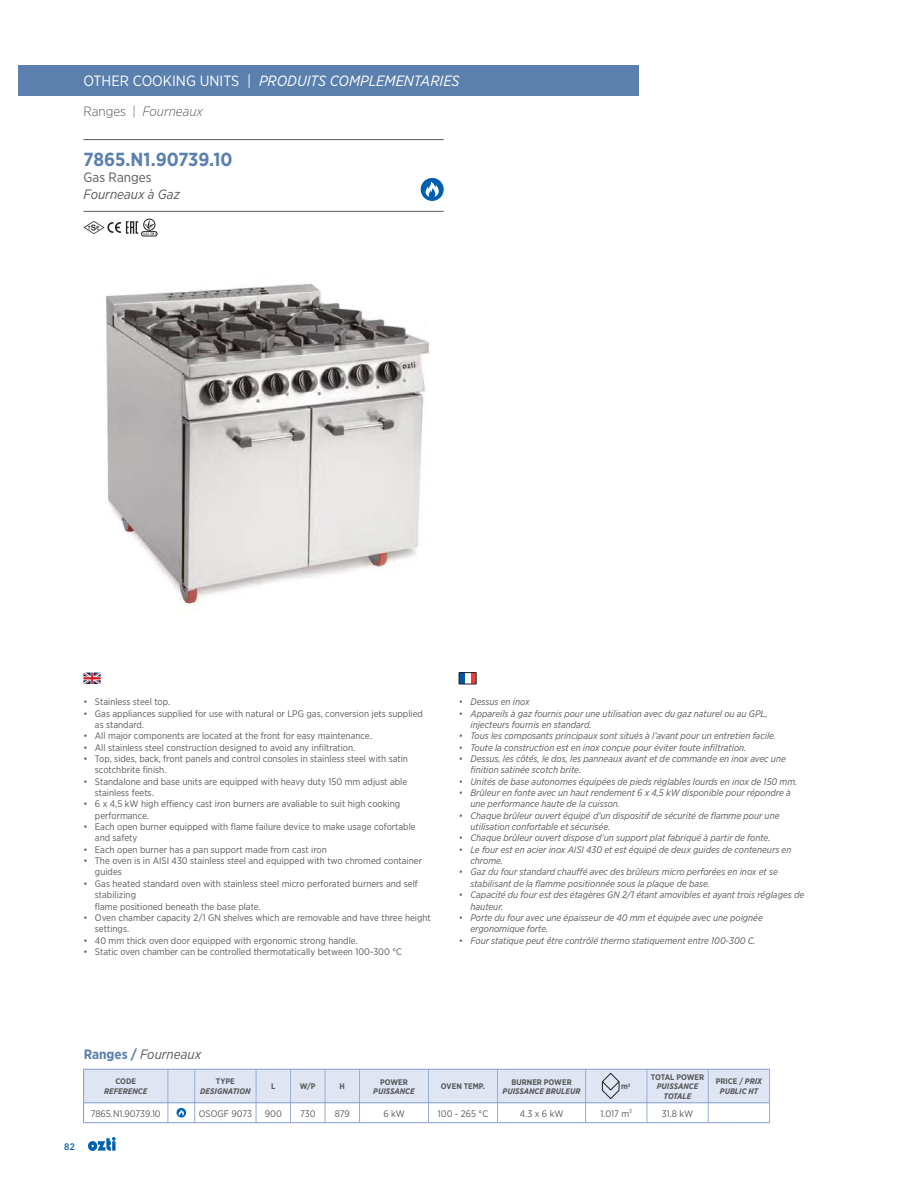
<style>
.page{position:relative;width:918px;height:1188px;background:#fff}
.page>*{position:absolute;margin:0;border:0;box-sizing:border-box;transform-origin:0 0}
.t1{font:700 18.9px "Gotham Narrow";color:#5b80ad}
.t2{font:italic 14.85px "Gotham Narrow";color:#fff}
.t3{font:italic 13.5px "Gotham Narrow";color:#58595b}
.t4{font:italic 300 13.5px "Gotham Narrow";color:#58595b}
.t5{font:13.5px "Gotham Narrow";color:#58595b}
.t6{font:italic 9.45px/11.4px "Gotham Narrow";color:#58595b}
.t7{font:9.45px/11.4px "Gotham Narrow";color:#58595b}
.t8{font:500 9.45px "Gotham Narrow";color:#0060af}
.t9{font:italic 700 8.1px/9.4px "Gotham Narrow";color:#58595b;text-align:center}
.t10{font:700 8.1px "Gotham Narrow";color:#58595b}
.s1{font-style:normal}
.s2{font-weight:700;font-style:normal;color:#5b80ad}
</style>
<div class="page">
<svg style="left:88px;top:1137px;width:28px;height:14px"></svg>
<div style="left:18px;top:65px;width:621px;height:31px;background:#5b80ad"></div>
<hr style="left:83px;top:139px;width:361px;height:1px;background:#58595b">
<hr style="left:83px;top:211px;width:361px;height:1px;background:#58595b">
<svg style="left:83px;top:673px;width:18px;height:11px"></svg>
<svg style="left:459px;top:672px;width:18px;height:13px"></svg>
<div style="left:143px;top:219px;width:12px;height:12px;border:1px solid #231f20;border-radius:50%"></div>
<div style="left:142px;top:232px;width:15px;height:4px;border:1px solid #231f20;border-radius:2px"></div>
<svg style="left:83px;top:220px;width:72px;height:15px"></svg>
<div style="left:421px;top:178px;width:23px;height:23px;background:#0060af;border-radius:50%"></div>
<svg style="left:425px;top:182px;width:18px;height:15px"></svg>
<svg style="left:83px;top:1069px;width:687px;height:54px"></svg>
<img style="left:106px;top:283px;width:323px;height:323px">
<h2 class="t2" style="left:83px;top:76px;width:378px"><span class="s1">OTHER COOKING UNITS |</span> PRODUITS COMPLEMENTARIES</h2>
<h3 class="t4" style="left:83px;top:104px;width:121px"><span class="s1">Ranges |</span> Fourneaux</h3>
<h1 class="t1" style="left:83px;top:149px;width:151px">7865.N1.90739.10</h1>
<h3 class="t5" style="left:83px;top:173px;width:70px">Gas Ranges</h3>
<h3 class="t3" style="left:83px;top:189px;width:98px">Fourneaux à Gaz</h3>
<p class="t7" style="left:83px;top:697px;width:88px">• Stainless steel top.</p>
<p class="t7" style="left:95px;top:708px;width:330px;text-indent:-11px">• Gas appliances supplied for use with natural or LPG gas, conversion jets supplied as standard.</p>
<p class="t7" style="left:83px;top:731px;width:290px">• All major components are located at the front for easy maintenance.</p>
<p class="t7" style="left:83px;top:742px;width:273px">• All stainless steel construction designed to avoid any infiltration.</p>
<p class="t7" style="left:95px;top:753px;width:315px;text-indent:-11px">• Top, sides, back, front panels and control consoles in stainless steel with satin scotchbrite finish.</p>
<p class="t7" style="left:95px;top:776px;width:314px;text-indent:-11px">• Standalone and base units are equipped with heavy duty 150 mm adjust able stainless feets.</p>
<p class="t7" style="left:95px;top:799px;width:307px;text-indent:-11px">• 6 x 4,5 kW high effiency cast iron burners are avaliable to suit high cooking performance.</p>
<p class="t7" style="left:95px;top:821px;width:322px;text-indent:-11px">• Each open burner equipped with flame failure device to make usage cofortable and safety</p>
<p class="t7" style="left:83px;top:844px;width:245px">• Each open burner has a pan support made from cast iron</p>
<p class="t7" style="left:95px;top:856px;width:329px;text-indent:-11px">• The oven is in AISI 430 stainless steel and equipped with two chromed container guides</p>
<p class="t7" style="left:95px;top:878px;width:324px;text-indent:-11px">• Gas heated standard oven with stainless steel micro perforated burners and self stabilizing<br>flame positioned beneath the base plate.</p>
<p class="t7" style="left:95px;top:912px;width:337px;text-indent:-11px">• Oven chamber capacity 2/1 GN shelves which are removable and have three height settings.</p>
<p class="t7" style="left:83px;top:935px;width:276px">• 40 mm thick oven door equipped with ergonomic strong handle.</p>
<p class="t7" style="left:83px;top:946px;width:320px">• Static oven chamber can be controlled thermotatically between 100-300 °C</p>
<p class="t6" style="left:459px;top:697px;width:72px">• Dessus en inox</p>
<p class="t6" style="left:470px;top:708px;width:299px;text-indent:-11px">• Appareils à gaz fournis pour une utilisation avec du gaz naturel ou au GPL, injecteurs fournis en standard.</p>
<p class="t6" style="left:459px;top:731px;width:319px">• Tous les composants principaux sont situés à l’avant pour un entretien facile.</p>
<p class="t6" style="left:459px;top:742px;width:289px">• Toute la construction est en inox conçue pour éviter toute infiltration.</p>
<p class="t6" style="left:470px;top:753px;width:317px;text-indent:-11px">• Dessus, les côtés, le dos, les panneaux avant et de commande en inox avec une finition satinée scotch brite.</p>
<p class="t6" style="left:459px;top:776px;width:340px">• Unités de base autonomes équipées de pieds réglables lourds en inox de 150 mm.</p>
<p class="t6" style="left:470px;top:787px;width:322px;text-indent:-11px">• Brûleur en fonte avec un haut rendement 6 x 4,5 kW disponible pour répondre à une performance haute de la cuisson.</p>
<p class="t6" style="left:470px;top:810px;width:311px;text-indent:-11px">• Chaque brûleur ouvert équipé d’un dispositif de sécurité de flamme pour une utilisation confortable et sécurisée.</p>
<p class="t6" style="left:459px;top:833px;width:313px">• Chaque brûleur ouvert dispose d’un support plat fabriqué à partir de fonte.</p>
<p class="t6" style="left:470px;top:844px;width:322px;text-indent:-11px">• Le four est en acier inox AISI 430 et est équipé de deux guides de conteneurs en chrome.</p>
<p class="t6" style="left:470px;top:867px;width:309px;text-indent:-11px">• Gaz du four standard chauffé avec des brûleurs micro perforées en inox et se stabilisant de la flamme positionnée sous la plaque de base.</p>
<p class="t6" style="left:470px;top:890px;width:335px;text-indent:-11px">• Capacité du four est des étagères GN 2/1 étant amovibles et ayant trois réglages de hauteur.</p>
<p class="t6" style="left:470px;top:912px;width:294px;text-indent:-11px">• Porte du four avec une épaisseur de 40 mm et équipée avec une poignée ergonomique forte.</p>
<p class="t6" style="left:459px;top:935px;width:298px">• Four statique peut être contrôlé thermo statiquement entre 100-300 C.</p>
<h3 class="t3" style="left:84px;top:1050px;width:119px"><span class="s2">Ranges /</span> Fourneaux</h3>
<p class="t10" style="left:115px;top:1077px;width:22px">CODE</p>
<p class="t9" style="left:104px;top:1087px;width:45px">REFERENCE</p>
<p class="t10" style="left:216px;top:1077px;width:20px">TYPE</p>
<p class="t9" style="left:200px;top:1087px;width:52px">DESIGNATION</p>
<p class="t10" style="left:271px;top:1082px;width:6px">L</p>
<p class="t10" style="left:300px;top:1082px;width:17px">W/P</p>
<p class="t10" style="left:340px;top:1082px;width:7px">H</p>
<p class="t10" style="left:380px;top:1077px;width:29px">POWER</p>
<p class="t9" style="left:373px;top:1087px;width:43px">PUISSANCE</p>
<p class="t10" style="left:441px;top:1082px;width:45px">OVEN TEMP.</p>
<p class="t10" style="left:511px;top:1077px;width:62px">BURNER POWER</p>
<p class="t9" style="left:503px;top:1087px;width:79px">PUISSANCE BRULEUR</p>
<p class="t10" style="left:621px;top:1082px;width:11px">m<sup>3</sup></p>
<p class="t10" style="left:651px;top:1072px;width:55px">TOTAL POWER</p>
<p class="t9" style="left:657px;top:1082px;width:43px">PUISSANCE<br>TOTALE</p>
<p class="t9" style="left:716px;top:1077px;width:48px"><span class="s1">PRICE /</span> PRIX<br>PUBLIC HT</p>
<p class="t7" style="left:91px;top:1108px;width:72px">7865.N1.90739.10</p>
<p class="t7" style="left:199px;top:1108px;width:55px">OSOGF 9073</p>
<p class="t7" style="left:265px;top:1108px;width:18px">900</p>
<p class="t7" style="left:300px;top:1108px;width:17px">730</p>
<p class="t7" style="left:335px;top:1108px;width:17px">879</p>
<p class="t7" style="left:383px;top:1108px;width:23px">6 kW</p>
<p class="t7" style="left:438px;top:1108px;width:52px">100 - 265 °C</p>
<p class="t7" style="left:520px;top:1108px;width:45px">4.3 x 6 kW</p>
<p class="t7" style="left:600px;top:1108px;width:33px">1.017 m<sup>3</sup></p>
<p class="t7" style="left:662px;top:1108px;width:33px">31.8 kW</p>
<p class="t8" style="left:64px;top:1141px;width:12px">82</p>
</div>
